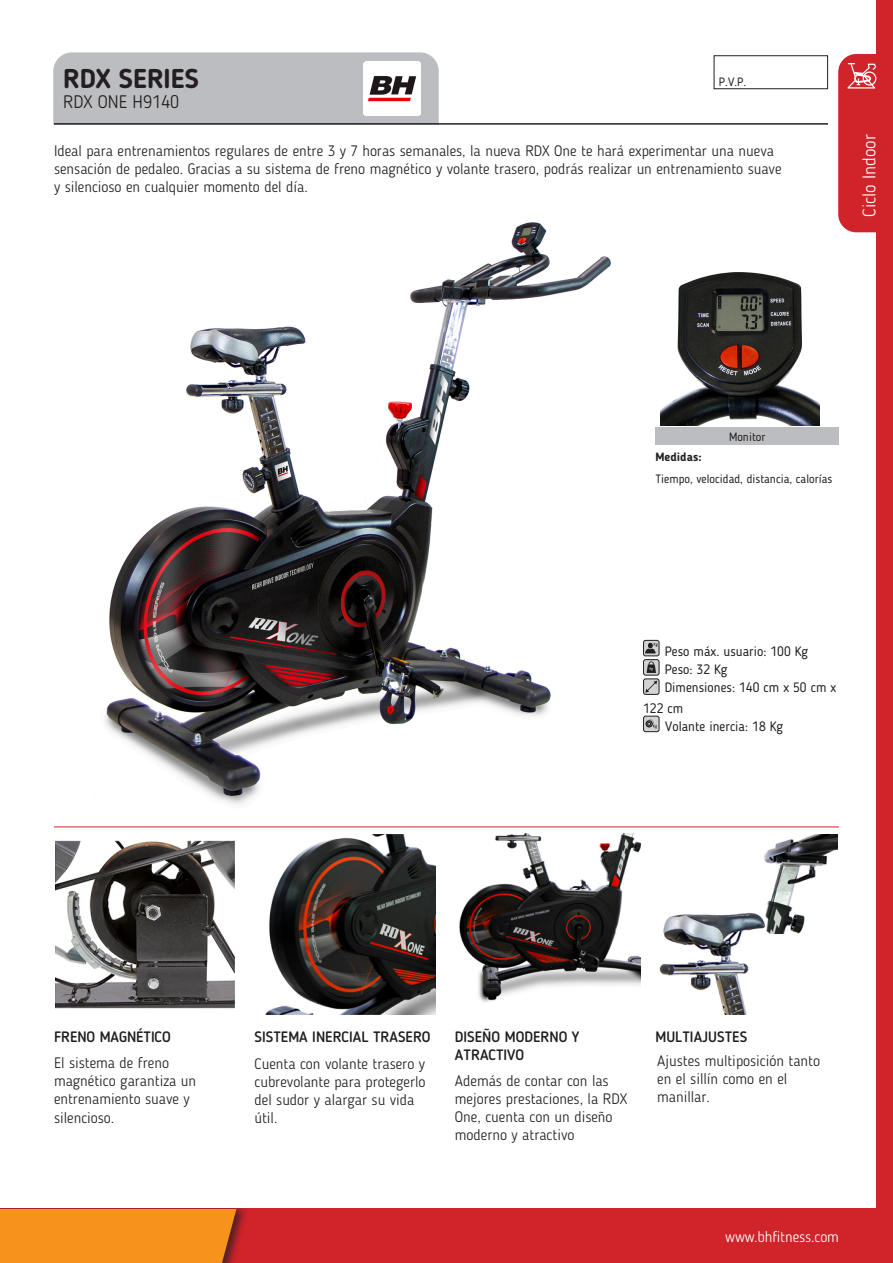
<style>
.page{position:relative;width:893px;height:1263px;background:#fff}
.page>*{position:absolute;margin:0;border:0;box-sizing:border-box;transform-origin:0 0}
.SKU{font:700 27px "Blogger Sans";color:#231f20}
.SKU-2{font:300 18px "Blogger Sans";color:#231f20}
.t1{font:300 18px "Blogger Sans";color:#fff}
.Descripción_comercia{font:300 15px/17.9px "Blogger Sans";color:#231f20}
.Texto_Keypoint{font:300 15px/18px "Blogger Sans";color:#231f20}
.Título_Keypoint{font:500 15px/18px "Blogger Sans";color:#231f20}
.t2{font:300 15px "Blogger Sans";color:#fff}
.Texto_Keypoint-2{font:500 15px "Blogger Sans";color:#231f20}
.t3{font:13.5px/17.7px "Blogger Sans";color:#231f20}
.t4{font:12px/21.6px "Blogger Sans";color:#231f20}
.s1{font-weight:700}
</style>
<div class="page">
<div style="left:53px;top:52px;width:386px;height:73px;background:#bcbdc0"></div>
<hr style="left:54px;top:123px;width:774px;height:2px;background:#231f20">
<hr style="left:54px;top:826px;width:785px;height:1px;background:#d1232a">
<div style="left:655px;top:428px;width:184px;height:17px;background:#bcbdc0"></div>
<div style="left:0;top:1209px;width:893px;height:54px;background:#d1232a"></div>
<div style="left:0;top:1209px;width:249px;height:54px;background:#231f20;opacity:.75"></div>
<div style="left:0;top:1209px;width:236px;height:54px;background:#f7931d"></div>
<div style="left:876px;top:0;width:17px;height:1263px;background:#d1232a"></div>
<svg style="left:838px;top:54px;width:39px;height:178px;background:#d33037"></svg>
<svg style="left:643px;top:640px;width:16px;height:16px"></svg>
<div style="left:643px;top:640px;width:16px;height:16px;border:1px solid #231f20;border-radius:2px"></div>
<svg style="left:645px;top:643px;width:13px;height:10px"></svg>
<div style="left:643px;top:660px;width:16px;height:15px;background:#d1d2d4;border-radius:2px"></div>
<div style="left:643px;top:659px;width:16px;height:16px;border:1px solid #231f20;border-radius:2px"></div>
<svg style="left:647px;top:661px;width:9px;height:12px"></svg>
<div style="left:643px;top:679px;width:16px;height:15px;background:#d1d2d4;border-radius:2px"></div>
<div style="left:643px;top:678px;width:16px;height:17px;border:1px solid #231f20;border-radius:2px"></div>
<svg style="left:645px;top:681px;width:12px;height:12px"></svg>
<svg style="left:643px;top:716px;width:16px;height:16px"></svg>
<div style="left:643px;top:716px;width:16px;height:16px;border:1px solid #231f20;border-radius:2px"></div>
<svg style="left:647px;top:719px;width:10px;height:9px"></svg>
<div style="left:714px;top:55px;width:114px;height:34px;border:1px solid #231f20"></div>
<img style="left:104px;top:222px;width:507px;height:583px">
<img style="left:364px;top:62px;width:57px;height:53px">
<img style="left:56px;top:840px;width:179px;height:169px">
<img style="left:265px;top:835px;width:170px;height:179px">
<img style="left:460px;top:833px;width:181px;height:169px">
<img style="left:659px;top:835px;width:178px;height:179px">
<img style="left:661px;top:272px;width:158px;height:154px">
<p class="SKU" style="left:63px;top:62px;width:137px">RDX SERIES</p>
<p class="SKU-2" style="left:63px;top:91px;width:117px">RDX ONE H9140</p>
<p class="t4" style="left:719px;top:71px;width:29px">P.V.P.</p>
<p class="Descripción_comercia" style="left:54px;top:142px;width:729px">Ideal para entrenamientos regulares de entre 3 y 7 horas semanales, la nueva RDX One te hará experimentar una nueva sensación de pedaleo. Gracias a su sistema de freno magnético y volante trasero, podrás realizar un entrenamiento suave y silencioso en cualquier momento del día.</p>
<p class="t1" style="left:858px;top:217px;width:84px;rotate:-90deg">Ciclo Indoor</p>
<p class="t4" style="left:729px;top:426px;width:38px">Monitor</p>
<p class="t4" style="left:655px;top:446px;width:178px"><span class="s1">Medidas:<br></span>Tiempo, velocidad, distancia, calorías</p>
<p class="t3" style="left:665px;top:643px;width:173px">Peso máx. usuario: 100 Kg<br>Peso: 32 Kg<br>Dimensiones: 140 cm x 50 cm x</p>
<p class="t3" style="left:643px;top:699px;width:42px">122 cm</p>
<p class="t3" style="left:665px;top:717px;width:119px">Volante inercia: 18 Kg</p>
<p class="Título_Keypoint" style="left:54px;top:1028px;width:118px">FRENO MAGNÉTICO</p>
<p class="Texto_Keypoint" style="left:54px;top:1054px;width:144px">El sistema de freno magnético garantiza un entrenamiento suave y silencioso.</p>
<p class="Título_Keypoint" style="left:254px;top:1028px;width:178px">SISTEMA INERCIAL TRASERO</p>
<p class="Texto_Keypoint" style="left:254px;top:1055px;width:172px">Cuenta con volante trasero y cubrevolante para protegerlo del sudor y alargar su vida útil.</p>
<p class="Título_Keypoint" style="left:455px;top:1028px;width:126px">DISEÑO MODERNO Y<br>ATRACTIVO</p>
<p class="Texto_Keypoint" style="left:455px;top:1071px;width:174px">Además de contar con las mejores prestaciones, la RDX<br>One, cuenta con un diseño moderno y atractivo</p>
<p class="Texto_Keypoint-2" style="left:655px;top:1028px;width:93px">MULTIAJUSTES</p>
<p class="Descripción_comercia" style="left:657px;top:1051px;width:164px">Ajustes multiposición tanto en el sillín como en el manillar.</p>
<p class="t2" style="left:725px;top:1228px;width:115px">www.bhfitness.com</p>
</div>
